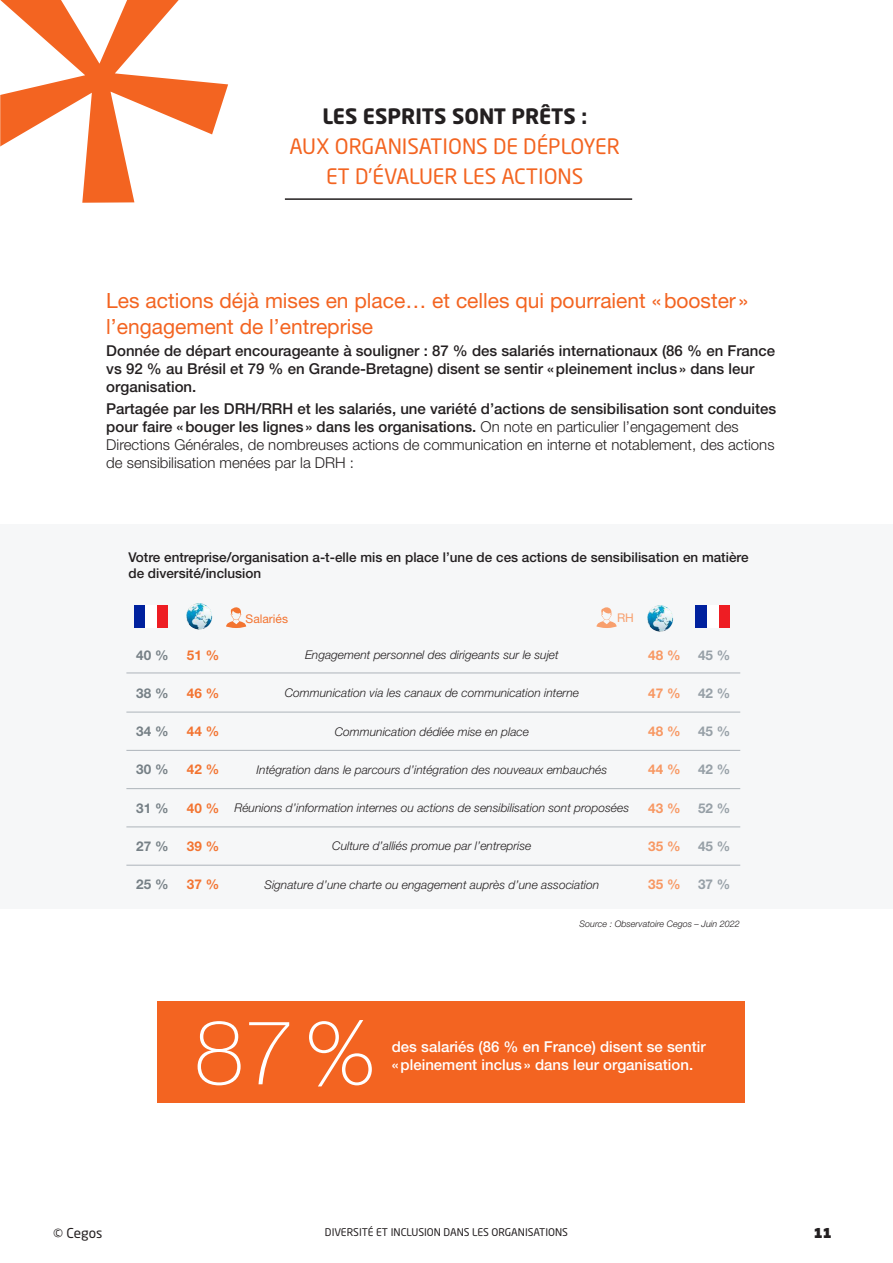
<style>
.page{position:relative;width:893px;height:1263px;background:#fff}
.page>*{position:absolute;margin:0;border:0;box-sizing:border-box;transform-origin:0 0}
.t1{font:100 90px "Helvetica Neue LT Std";color:#fff}
.t2{font:21px/25.2px "Helvetica Neue LT Std";color:#f36421}
.t3{font:21px/30px "Neo Sans Std";color:#f36421;text-align:center}
.t4{font:300 15px/18px "Helvetica Neue LT Std";color:#231f20}
.t5{font:500 15px/18px "Helvetica Neue LT Std";color:#231f20}
.t6{font:500 15px/18px "Helvetica Neue LT Std";color:#fff}
.t7{font:500 13.5px/16.2px "Helvetica Neue LT Std";color:#231f20}
.t8{font:700 13.5px "Helvetica Neue LT Std";color:#768086}
.t9{font:700 13.5px "Helvetica Neue LT Std";color:#f37431}
.t10{font:700 13.5px "Helvetica Neue LT Std";color:#f89863}
.t11{font:700 13.5px "Helvetica Neue LT Std";color:#97a0a7}
.t12{font:13.5px "Neo Sans Std";color:#231f20}
.t13{font:900 13.5px "Neo Sans Std";color:#231f20}
.t14{font:italic 300 12px "Helvetica Neue LT Std";color:#231f20}
.t15{font:12px "Helvetica Neue LT Std";color:#f37431}
.t16{font:12px "Helvetica Neue LT Std";color:#f89f6d}
.t17{font:10.5px "Neo Sans Std";color:#231f20}
.t18{font:italic 300 9px "Helvetica Neue LT Std";color:#231f20}
.s1{font-weight:700;color:#231f20}
.s2{font-weight:500}
</style>
<div class="page">
<hr style="left:285px;top:198px;width:347px;height:2px;background:#231f20">
<div style="left:0;top:524px;width:893px;height:385px;background:#f6f7f8"></div>
<svg style="left:0;top:0;width:228px;height:203px"></svg>
<img style="left:186px;top:603px;width:26px;height:26px">
<img style="left:647px;top:605px;width:26px;height:26px">
<div style="left:157px;top:1002px;width:587px;height:101px;background:#f36421"></div>
<svg style="left:226px;top:607px;width:20px;height:21px"></svg>
<svg style="left:596px;top:607px;width:21px;height:21px"></svg>
<div style="left:156px;top:605px;width:11px;height:23px;background:#ee1d23"></div>
<div style="left:134px;top:605px;width:11px;height:23px;background:#00219e"></div>
<div style="left:145px;top:605px;width:11px;height:23px;background:#fff"></div>
<div style="left:718px;top:605px;width:11px;height:23px;background:#ee1d23"></div>
<div style="left:696px;top:605px;width:11px;height:23px;background:#00219e"></div>
<div style="left:707px;top:605px;width:11px;height:23px;background:#fff"></div>
<hr style="left:126px;top:672px;width:614px;height:1px;background:#adb4ba">
<hr style="left:126px;top:712px;width:614px;height:1px;background:#adb4ba">
<hr style="left:126px;top:750px;width:614px;height:1px;background:#adb4ba">
<hr style="left:126px;top:788px;width:614px;height:1px;background:#adb4ba">
<hr style="left:126px;top:826px;width:614px;height:1px;background:#adb4ba">
<hr style="left:126px;top:865px;width:614px;height:1px;background:#adb4ba">
<p class="t3" style="left:289px;top:101px;width:332px"><span class="s1">LES ESPRITS SONT PRÊTS :<br></span>AUX ORGANISATIONS DE DÉPLOYER<br>ET D’ÉVALUER LES ACTIONS</p>
<p class="t2" style="left:106px;top:288px;width:643px">Les actions déjà mises en place… et celles qui pourraient «booster » l’engagement de l’entreprise</p>
<p class="t5" style="left:106px;top:341px;width:670px">Donnée de départ encourageante à souligner : 87 % des salariés internationaux (86 % en France vs 92 % au Brésil et 79 % en Grande-Bretagne) disent se sentir «pleinement inclus» dans leur organisation.</p>
<p class="t4" style="left:106px;top:399px;width:671px"><span class="s2">Partagée par les DRH/RRH et les salariés, une variété d’actions de sensibilisation sont conduites pour faire «bouger les lignes» dans les organisations.</span> On note en particulier l’engagement des Directions Générales, de nombreuses actions de communication en interne et notablement, des actions de sensibilisation menées par la DRH :</p>
<p class="t7" style="left:128px;top:549px;width:622px">Votre entreprise/organisation a-t-elle mis en place l’une de ces actions de sensibilisation en matière de diversité/inclusion</p>
<p class="t15" style="left:246px;top:612px;width:44px">Salariés</p>
<p class="t16" style="left:617px;top:610px;width:18px">RH</p>
<p class="t8" style="left:136px;top:646px;width:34px">40 %</p>
<p class="t9" style="left:187px;top:646px;width:34px">51 %</p>
<p class="t14" style="left:305px;top:647px;width:255px">Engagement personnel des dirigeants sur le sujet</p>
<p class="t10" style="left:648px;top:646px;width:34px">48 %</p>
<p class="t11" style="left:698px;top:646px;width:34px">45 %</p>
<p class="t8" style="left:136px;top:685px;width:34px">38 %</p>
<p class="t9" style="left:187px;top:685px;width:34px">46 %</p>
<p class="t14" style="left:285px;top:686px;width:296px">Communication via les canaux de communication interne</p>
<p class="t10" style="left:648px;top:685px;width:34px">47 %</p>
<p class="t11" style="left:698px;top:685px;width:34px">42 %</p>
<p class="t8" style="left:136px;top:723px;width:34px">34 %</p>
<p class="t9" style="left:187px;top:723px;width:34px">44 %</p>
<p class="t14" style="left:335px;top:724px;width:196px">Communication dédiée mise en place</p>
<p class="t10" style="left:648px;top:723px;width:34px">48 %</p>
<p class="t11" style="left:698px;top:723px;width:34px">45 %</p>
<p class="t8" style="left:136px;top:761px;width:34px">30 %</p>
<p class="t9" style="left:187px;top:761px;width:34px">42 %</p>
<p class="t14" style="left:257px;top:762px;width:352px">Intégration dans le parcours d’intégration des nouveaux embauchés</p>
<p class="t10" style="left:648px;top:761px;width:34px">44 %</p>
<p class="t11" style="left:698px;top:761px;width:34px">42 %</p>
<p class="t8" style="left:136px;top:799px;width:34px">31 %</p>
<p class="t9" style="left:187px;top:799px;width:34px">40 %</p>
<p class="t14" style="left:235px;top:801px;width:396px">Réunions d’information internes ou actions de sensibilisation sont proposées</p>
<p class="t10" style="left:648px;top:799px;width:34px">43 %</p>
<p class="t11" style="left:698px;top:799px;width:34px">52 %</p>
<p class="t8" style="left:136px;top:838px;width:34px">27 %</p>
<p class="t9" style="left:187px;top:838px;width:34px">39 %</p>
<p class="t14" style="left:332px;top:839px;width:201px">Culture d’alliés promue par l’entreprise</p>
<p class="t10" style="left:648px;top:838px;width:34px">35 %</p>
<p class="t11" style="left:698px;top:838px;width:34px">45 %</p>
<p class="t8" style="left:136px;top:876px;width:34px">25 %</p>
<p class="t9" style="left:187px;top:876px;width:34px">37 %</p>
<p class="t14" style="left:264px;top:877px;width:336px">Signature d’une charte ou engagement auprès d’une association</p>
<p class="t10" style="left:648px;top:876px;width:34px">35 %</p>
<p class="t11" style="left:698px;top:876px;width:34px">37 %</p>
<p class="t18" style="left:580px;top:918px;width:162px">Source : Observatoire Cegos – Juin 2022</p>
<p class="t1" style="left:194px;top:1001px;width:183px">87%</p>
<p class="t6" style="left:392px;top:1037px;width:315px">des salariés (86 % en France) disent se sentir «pleinement inclus» dans leur organisation.</p>
<p class="t17" style="left:325px;top:1226px;width:245px">DIVERSITÉ ET INCLUSION DANS LES ORGANISATIONS</p>
<p class="t12" style="left:53px;top:1224px;width:51px">© Cegos</p>
<p class="t13" style="left:814px;top:1224px;width:20px">11</p>
</div>
